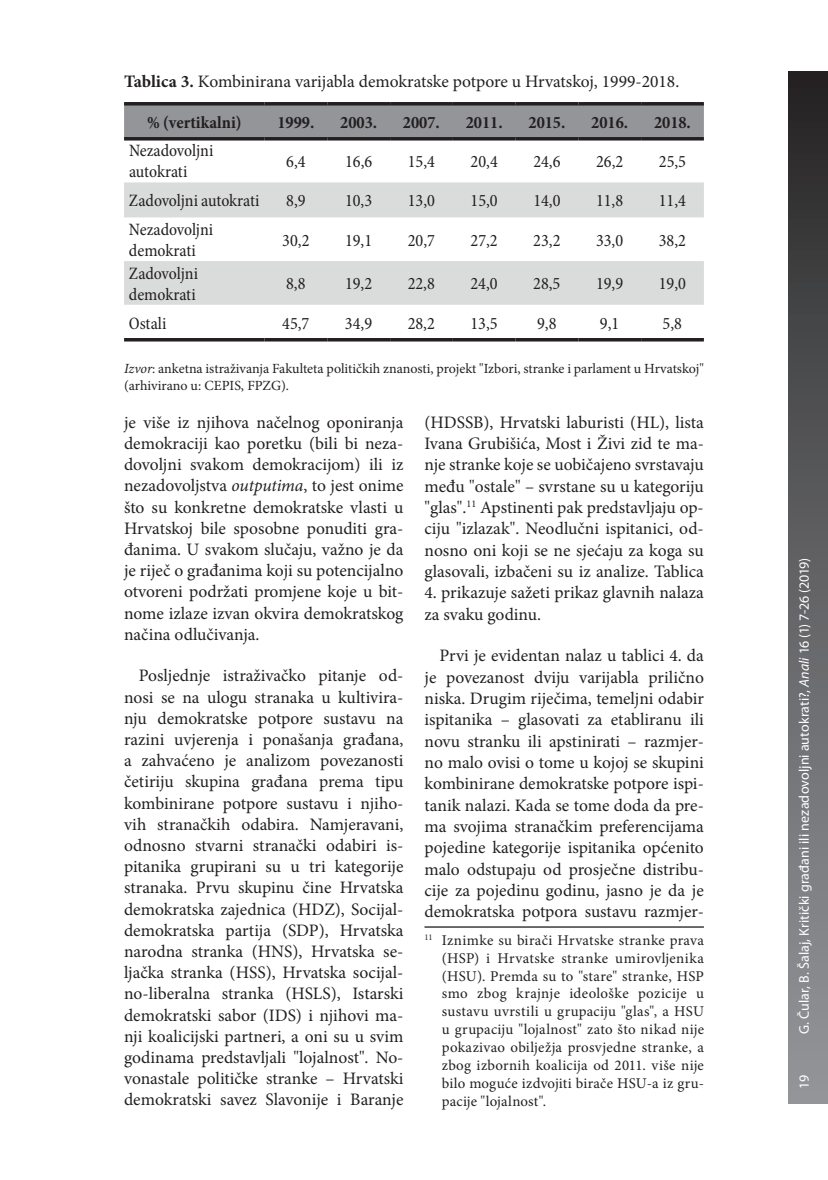
<style>
.page{position:relative;width:828px;height:1180px;background:#fff}
.page>*{position:absolute;margin:0;border:0;box-sizing:border-box;transform-origin:0 0}
.t1{font:17.5px/21.2px "Minion Pro";color:#231f20;text-align:justify}
.t2{font:condensed 17.5px/21px "Minion Pro";color:#231f20}
.t3{font:700 condensed 17.5px "Minion Pro";color:#231f20}
.t4{font:14.88px/17.8px "Minion Pro";letter-spacing:.01em;color:#231f20;text-align:justify}
.t5{font:14px/16.8px "Minion Pro";color:#231f20}
.t6{font:14px "Myriad Pro";letter-spacing:.005em;color:#fff}
.s1{font-weight:700}
.s2{font-style:italic}
</style>
<div class="page">
<div style="left:788px;top:71px;width:40px;height:1032px;background:linear-gradient(to bottom,#292728,#979a9d)"></div>
<hr style="left:424px;top:926px;width:280px;height:1px;background:#231f20">
<div style="left:124px;top:106px;width:580px;height:31px;background:#939598"></div>
<svg style="left:124px;top:182px;width:580px;height:123px;fill:#dadbdb"></svg>
<svg style="left:124px;top:102px;width:140px;height:4px"></svg>
<svg style="left:264px;top:102px;width:63px;height:4px"></svg>
<svg style="left:327px;top:102px;width:63px;height:4px"></svg>
<svg style="left:390px;top:102px;width:63px;height:4px"></svg>
<svg style="left:453px;top:102px;width:62px;height:4px"></svg>
<svg style="left:515px;top:102px;width:63px;height:4px"></svg>
<svg style="left:578px;top:102px;width:63px;height:4px"></svg>
<svg style="left:641px;top:102px;width:63px;height:4px"></svg>
<svg style="left:124px;top:137px;width:140px;height:4px"></svg>
<svg style="left:264px;top:137px;width:63px;height:4px"></svg>
<svg style="left:327px;top:137px;width:63px;height:4px"></svg>
<svg style="left:390px;top:137px;width:63px;height:4px"></svg>
<svg style="left:453px;top:137px;width:62px;height:4px"></svg>
<svg style="left:515px;top:137px;width:63px;height:4px"></svg>
<svg style="left:578px;top:137px;width:63px;height:4px"></svg>
<svg style="left:641px;top:137px;width:63px;height:4px"></svg>
<hr style="left:124px;top:338px;width:140px;height:3px;background:#231f20">
<hr style="left:264px;top:338px;width:63px;height:3px;background:#231f20">
<hr style="left:327px;top:338px;width:63px;height:3px;background:#231f20">
<hr style="left:390px;top:338px;width:63px;height:3px;background:#231f20">
<hr style="left:453px;top:338px;width:62px;height:3px;background:#231f20">
<hr style="left:515px;top:338px;width:63px;height:3px;background:#231f20">
<hr style="left:578px;top:338px;width:63px;height:3px;background:#231f20">
<hr style="left:641px;top:338px;width:63px;height:3px;background:#231f20">
<p class="t1" style="left:124px;top:71px;width:556px"><span class="s1">Tablica 3.</span> Kombinirana varijabla demokratske potpore u Hrvatskoj, 1999-2018.</p>
<p class="t3" style="left:147px;top:110px;width:96px">% (vertikalni)</p>
<p class="t3" style="left:277px;top:110px;width:38px">1999.</p>
<p class="t3" style="left:340px;top:110px;width:38px">2003.</p>
<p class="t3" style="left:403px;top:110px;width:38px">2007.</p>
<p class="t3" style="left:465px;top:110px;width:38px">2011.</p>
<p class="t3" style="left:528px;top:110px;width:38px">2015.</p>
<p class="t3" style="left:591px;top:110px;width:38px">2016.</p>
<p class="t3" style="left:654px;top:110px;width:38px">2018.</p>
<p class="t2" style="left:129px;top:141px;width:86px">Nezadovoljni autokrati</p>
<p class="t2" style="left:286px;top:151px;width:21px">6,4</p>
<p class="t2" style="left:345px;top:151px;width:29px">16,6</p>
<p class="t2" style="left:408px;top:151px;width:29px">15,4</p>
<p class="t2" style="left:470px;top:151px;width:29px">20,4</p>
<p class="t2" style="left:533px;top:151px;width:29px">24,6</p>
<p class="t2" style="left:596px;top:151px;width:29px">26,2</p>
<p class="t2" style="left:659px;top:151px;width:29px">25,5</p>
<p class="t2" style="left:129px;top:190px;width:132px">Zadovoljni autokrati</p>
<p class="t2" style="left:286px;top:190px;width:21px">8,9</p>
<p class="t2" style="left:345px;top:190px;width:29px">10,3</p>
<p class="t2" style="left:408px;top:190px;width:29px">13,0</p>
<p class="t2" style="left:470px;top:190px;width:29px">15,0</p>
<p class="t2" style="left:533px;top:190px;width:29px">14,0</p>
<p class="t2" style="left:596px;top:190px;width:29px">11,8</p>
<p class="t2" style="left:658px;top:190px;width:29px">11,4</p>
<p class="t2" style="left:129px;top:219px;width:86px">Nezadovoljni demokrati</p>
<p class="t2" style="left:282px;top:230px;width:29px">30,2</p>
<p class="t2" style="left:345px;top:230px;width:29px">19,1</p>
<p class="t2" style="left:408px;top:230px;width:29px">20,7</p>
<p class="t2" style="left:470px;top:230px;width:29px">27,2</p>
<p class="t2" style="left:533px;top:230px;width:29px">23,2</p>
<p class="t2" style="left:596px;top:230px;width:29px">33,0</p>
<p class="t2" style="left:658px;top:230px;width:29px">38,2</p>
<p class="t2" style="left:129px;top:263px;width:71px">Zadovoljni demokrati</p>
<p class="t2" style="left:286px;top:273px;width:21px">8,8</p>
<p class="t2" style="left:345px;top:273px;width:29px">19,2</p>
<p class="t2" style="left:408px;top:273px;width:29px">22,8</p>
<p class="t2" style="left:470px;top:273px;width:29px">24,0</p>
<p class="t2" style="left:533px;top:273px;width:29px">28,5</p>
<p class="t2" style="left:596px;top:273px;width:29px">19,9</p>
<p class="t2" style="left:658px;top:273px;width:29px">19,0</p>
<p class="t2" style="left:129px;top:313px;width:39px">Ostali</p>
<p class="t2" style="left:282px;top:313px;width:29px">45,7</p>
<p class="t2" style="left:345px;top:313px;width:29px">34,9</p>
<p class="t2" style="left:408px;top:313px;width:29px">28,2</p>
<p class="t2" style="left:470px;top:313px;width:29px">13,5</p>
<p class="t2" style="left:537px;top:313px;width:21px">9,8</p>
<p class="t2" style="left:600px;top:313px;width:21px">9,1</p>
<p class="t2" style="left:662px;top:313px;width:21px">5,8</p>
<p class="t5" style="left:124px;top:361px;width:581px"><span class="s2">Izvor</span>: anketna istraživanja Fakulteta političkih znanosti, projekt "Izbori, stranke i parlament u Hrvatskoj" (arhivirano u: CEPIS, FPZG).</p>
<p class="t1" style="left:124px;top:412px;width:281px">je više iz njihova načelnog oponiranja demokraciji kao poretku (bili bi neza&shy;dovoljni svakom demokracijom) ili iz nezadovoljstva <span class="s2">outputima</span>, to jest onime što su konkretne demokratske vlasti u Hrvatskoj bile sposobne ponuditi gra&shy;đanima. U svakom slučaju, važno je da je riječ o građanima koji su potencijalno otvoreni podržati promjene koje u bit&shy;nome izlaze izvan okvira demokratskog načina odlučivanja.</p>
<p class="t1" style="left:124px;top:665px;width:281px;text-indent:15px">Posljednje istraživačko pitanje od&shy;nosi se na ulogu stranaka u kultivira&shy;nju demokratske potpore sustavu na razini uvjerenja i ponašanja građana, a zahvaćeno je analizom povezanosti četiriju skupina građana prema tipu kombinirane potpore sustavu i njiho&shy;vih stranačkih odabira. Namjeravani, odnosno stvarni stranački odabiri is&shy;pitanika grupirani su u tri kategorije stranaka. Prvu skupinu čine Hrvatska demokratska zajednica (HDZ), Socijal&shy;demokratska partija (SDP), Hrvatska narodna stranka (HNS), Hrvatska se&shy;ljačka stranka (HSS), Hrvatska socijal&shy;no-liberalna stranka (HSLS), Istarski demokratski sabor (IDS) i njihovi ma&shy;nji koalicijski partneri, a oni su u svim godinama predstavljali "lojalnost". No&shy;vonastale političke stranke – Hrvatski demokratski savez Slavonije i Baranje</p>
<p class="t1" style="left:424px;top:411px;width:281px">(HDSSB), Hrvatski laburisti (HL), lista Ivana Grubišića, Most i Živi zid te ma&shy;nje stranke koje se uobičajeno svrstavaju među "ostale" – svrstane su u kategoriju "glas".<sup>11</sup> Apstinenti pak predstavljaju op&shy;ciju "izlazak". Neodlučni ispitanici, od&shy;nosno oni koji se ne sjećaju za koga su glasovali, izbačeni su iz analize. Tablica</p>
<p class="t1" style="left:424px;top:582px;width:281px">4. prikazuje sažeti prikaz glavnih nalaza za svaku godinu.</p>
<p class="t1" style="left:424px;top:645px;width:281px;text-indent:15px">Prvi je evidentan nalaz u tablici 4. da je povezanost dviju varijabla prilično niska. Drugim riječima, temeljni odabir ispitanika – glasovati za etabliranu ili novu stranku ili apstinirati – razmjer&shy;no malo ovisi o tome u kojoj se skupini kombinirane demokratske potpore ispi&shy;tanik nalazi. Kada se tome doda da pre&shy;ma svojima stranačkim preferencijama pojedine kategorije ispitanika općenito malo odstupaju od prosječne distribu&shy;cije za pojedinu godinu, jasno je da je demokratska potpora sustavu razmjer-</p>
<p class="t4" style="left:442px;top:931px;width:263px;text-indent:-17px"><sup>11</sup> Iznimke su birači Hrvatske stranke prava (HSP) i Hrvatske stranke umirovljenika (HSU). Premda su to "stare" stranke, HSP smo zbog krajnje ideološke pozicije u sustavu uvrstili u grupaciju "glas", a HSU u grupaciju "lojalnost" zato što nikad nije pokazivao obilježja prosvjedne stranke, a zbog izbornih koalicija od 2011. više nije bilo moguće izdvojiti birače HSU-a iz gru&shy;pacije "lojalnost".</p>
<p class="t6" style="left:795px;top:1034px;width:478px;rotate:-90deg">G. Čular, B. Šalaj, Kritički građani ili nezadovoljni autokrati?, <span class="s2">Anali</span> 16 (1) 7-26 (2019)</p>
<p class="t6" style="left:795px;top:1088px;width:15px;rotate:-90deg">19</p>
</div>
